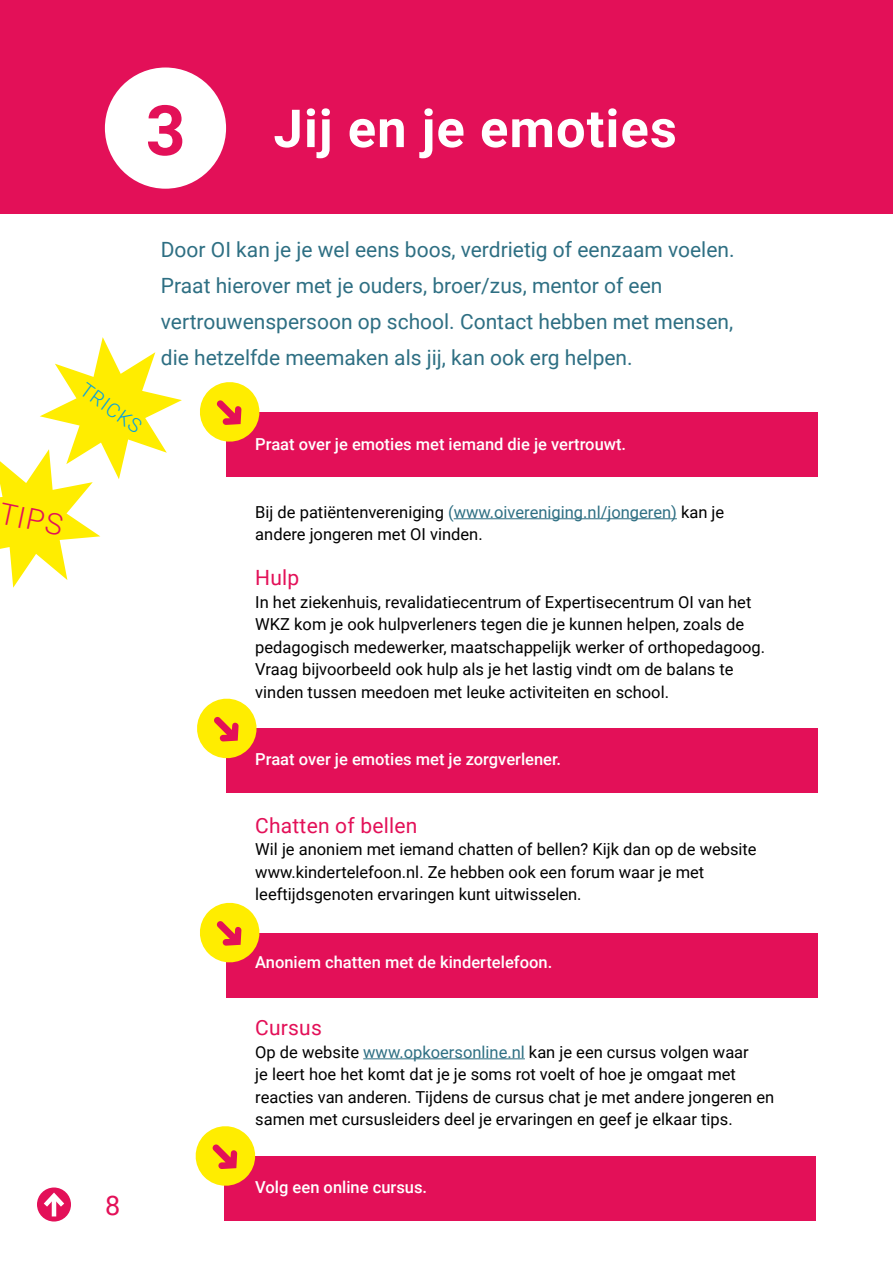
<style>
.page{position:relative;width:893px;height:1263px;background:#fff}
.page>*{position:absolute;margin:0;border:0;box-sizing:border-box;transform-origin:0 0}
.t1{font:700 69.6px "Roboto";color:#e31058}
.t2{font:700 52.5px "Roboto";letter-spacing:.02em;color:#fff}
.t3{font:300 29.4px "Roboto";color:#e31058}
.t4{font:27px "Roboto";color:#e31058}
.t5{font:21px/36px "Roboto";color:#2e6f83}
.t6{font:21px "Roboto";letter-spacing:.01em;color:#e31058}
.t7{font:300 19.65px "Roboto";color:#009fe3}
.t8{font:16.5px/22.5px "Roboto";color:#000}
.t9{font:500 16.5px "Roboto";color:#fff}
.s1{color:#2e6f83}
</style>
<div class="page">
<div style="left:37px;top:1187px;width:34px;height:34px;background:#e31058;border-radius:50%"></div>
<hr style="left:52px;top:1196px;width:4px;height:20px;background:#fff">
<svg style="left:39px;top:1189px;width:30px;height:22px"></svg>
<div style="left:224px;top:1156px;width:591px;height:65px;background:#e31058"></div>
<div style="left:227px;top:932px;width:591px;height:65px;background:#e31058"></div>
<div style="left:227px;top:728px;width:591px;height:65px;background:#e31058"></div>
<div style="left:227px;top:412px;width:591px;height:65px;background:#e31058"></div>
<div style="left:0;top:0;width:893px;height:213px;background:#e31058"></div>
<hr style="left:454px;top:518px;width:223px;height:1px;background:#2e6f83">
<hr style="left:363px;top:1058px;width:162px;height:1px;background:#2e6f83">
<div style="left:105px;top:68px;width:121px;height:121px;background:#fff;border-radius:50%"></div>
<svg style="left:200px;top:382px;width:60px;height:62px"></svg>
<svg style="left:197px;top:698px;width:60px;height:63px"></svg>
<svg style="left:195px;top:1126px;width:61px;height:60px"></svg>
<svg style="left:200px;top:902px;width:62px;height:63px"></svg>
<svg style="left:0;top:337px;width:182px;height:251px"></svg>
<h1 class="t1" style="left:146px;top:82px;width:41px">3</h1>
<h2 class="t2" style="left:274px;top:92px;width:405px">Jij en je emoties</h2>
<p class="t7" style="left:91px;top:376px;width:72px;rotate:36deg">TRICKS</p>
<p class="t5" style="left:161px;top:230px;width:575px">Door OI kan je je wel eens boos, verdrietig of eenzaam voelen.<br>Praat hierover met je ouders, broer/zus, mentor of een vertrouwenspersoon op school. Contact hebben met mensen, die hetzelfde meemaken als jij, kan ook erg helpen.</p>
<p class="t9" style="left:255px;top:433px;width:372px">Praat over je emoties met iemand die je vertrouwt.</p>
<h3 class="t3" style="left:3px;top:492px;width:66px;rotate:12deg">TIPS</h3>
<p class="t8" style="left:255px;top:500px;width:470px">Bij de patiëntenvereniging <span class="s1">(www.oivereniging.nl/jongeren)</span> kan je andere jongeren met OI vinden.</p>
<p class="t6" style="left:255px;top:563px;width:46px">Hulp</p>
<p class="t8" style="left:255px;top:590px;width:511px">In het ziekenhuis, revalidatiecentrum of Expertisecentrum OI van het WKZ kom je ook hulpverleners tegen die je kunnen helpen, zoals de pedagogisch medewerker, maatschappelijk werker of orthopedagoog.<br>Vraag bijvoorbeeld ook hulp als je het lastig vindt om de balans te vinden tussen meedoen met leuke activiteiten en school.</p>
<h3 class="t4" style="left:105px;top:1186px;width:17px">8</h3>
<p class="t9" style="left:255px;top:748px;width:307px">Praat over je emoties met je zorgverlener.</p>
<p class="t6" style="left:255px;top:810px;width:163px">Chatten of bellen</p>
<p class="t8" style="left:255px;top:837px;width:503px">Wil je anoniem met iemand chatten of bellen? Kijk dan op de website www.kindertelefoon.nl. Ze hebben ook een forum waar je met leeftijdsgenoten ervaringen kunt uitwisselen.</p>
<p class="t9" style="left:255px;top:950px;width:298px">Anoniem chatten met de kindertelefoon.</p>
<p class="t6" style="left:255px;top:1013px;width:68px">Cursus</p>
<p class="t8" style="left:255px;top:1040px;width:520px">Op de website <span class="s1">www.opkoersonline.nl</span> kan je een cursus volgen waar<br>je leert hoe het komt dat je je soms rot voelt of hoe je omgaat met reacties van anderen. Tijdens de cursus chat je met andere jongeren en samen met cursusleiders deel je ervaringen en geef je elkaar tips.</p>
<p class="t9" style="left:255px;top:1175px;width:173px">Volg een online cursus.</p>
</div>
